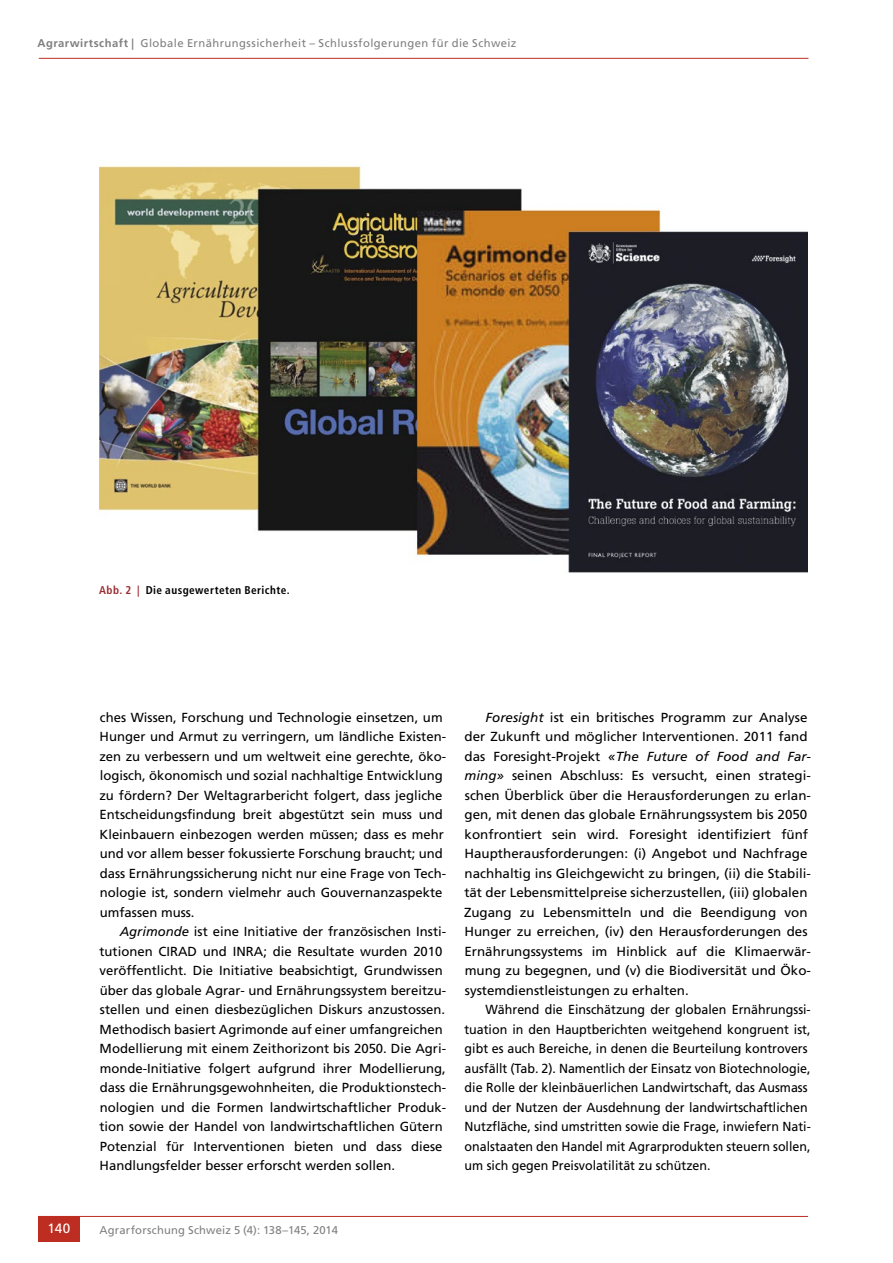
<style>
.page{position:relative;width:893px;height:1263px;background:#fff}
.page>*{position:absolute;margin:0;border:0;box-sizing:border-box;transform-origin:0 0}
.t1{font:13.5px "Frutiger LT Std";color:#fff}
.t2{font:13.2px/19.5px "Frutiger LT Std";color:#000}
.t3{font:13.2px/19.5px "Frutiger LT Std";color:#000;scale:.95 1}
.t4{font:11.25px "Frutiger LT Std";letter-spacing:.035em;color:#808080}
.t5{font:11.25px "Frutiger LT Std";letter-spacing:.015em;color:#808080}
.t6{font:700 condensed 11.25px "Frutiger LT Std";letter-spacing:.04em;color:#000}
.s1{font-weight:700}
.s2{color:#9a2b2f}
.s3{font-style:italic}
</style>
<div class="page">
<hr style="left:39px;top:58px;width:769px;height:1px;background:#bd2d21">
<hr style="left:38px;top:1216px;width:770px;height:1px;background:#bd2d21">
<div style="left:38px;top:1216px;width:42px;height:26px;background:#bd2d21"></div>
<img style="left:99px;top:159px;width:709px;height:414px">
<p class="t4" style="left:38px;top:36px;width:480px"><span class="s1">Agrarwirtschaft |</span> Globale Ernährungssicherheit – Schlussfolgerungen für die Schweiz</p>
<p class="t6" style="left:99px;top:583px;width:192px"><span class="s2">Abb. 2 |</span> Die ausgewerteten Berichte.</p>
<p class="t2" style="left:99px;top:707px;width:348px">ches Wissen, Forschung und Technologie einsetzen, um Hunger und Armut zu verringern, um ländliche Existen&shy;zen zu verbessern und um weltweit eine gerechte, öko&shy;logisch, ökonomisch und sozial nachhaltige Entwicklung zu fördern? Der Weltagrarbericht folgert, dass jegliche Entscheidungsfindung breit abgestützt sein muss und Kleinbauern einbezogen werden müssen; dass es mehr und vor allem besser fokussierte Forschung braucht; und dass Ernährungssicherung nicht nur eine Frage von Tech&shy;nologie ist, sondern vielmehr auch Gouvernanzaspekte umfassen muss.</p>
<p class="t2" style="left:99px;top:922px;width:348px;text-indent:20px"><span class="s3">Agrimonde</span> ist eine Initiative der französischen Insti&shy;tutionen CIRAD und INRA; die Resultate wurden 2010 veröffentlicht. Die Initiative beabsichtigt, Grundwissen über das globale Agrar- und Ernährungssystem bereitzu&shy;stellen und einen diesbezüglichen Diskurs anzustossen.<br>Methodisch basiert Agrimonde auf einer umfangreichen Modellierung mit einem Zeithorizont bis 2050. Die Agri&shy;monde-Initiative folgert aufgrund ihrer Modellierung, dass die Ernährungsgewohnheiten, die Produktionstech&shy;nologien und die Formen landwirtschaftlicher Produk&shy;tion sowie der Handel von landwirtschaftlichen Gütern Potenzial für Interventionen bieten und dass diese Handlungsfelder besser erforscht werden sollen.</p>
<p class="t2" style="left:464px;top:707px;width:348px;text-indent:22px"><span class="s3">Foresight</span> ist ein britisches Programm zur Analyse der Zukunft und möglicher Interventionen. 2011 fand das Foresight-Projekt <span class="s3">«The Future of Food and Far&shy;ming»</span> seinen Abschluss: Es versucht, einen strategi&shy;schen Überblick über die Herausforderungen zu erlan&shy;gen, mit denen das globale Ernährungssystem bis 2050 konfrontiert sein wird. Foresight identifiziert fünf Hauptherausforderungen: (i) Angebot und Nachfrage nachhaltig ins Gleichgewicht zu bringen, (ii) die Stabili&shy;tät der Lebensmittelpreise sicherzustellen, (iii) globalen Zugang zu Lebensmitteln und die Beendigung von Hunger zu erreichen, (iv) den Herausforderungen des Ernährungssystems im Hinblick auf die Klimaerwär&shy;mung zu begegnen, und (v) die Biodiversität und Öko&shy;systemdienstleistungen zu erhalten.</p>
<p class="t3" style="left:464px;top:1000px;width:366px;text-indent:21px">Während die Einschätzung der globalen Ernährungssi&shy;tuation in den Hauptberichten weitgehend kongruent ist, gibt es auch Bereiche, in denen die Beurteilung kontrovers ausfällt (Tab. 2). Namentlich der Einsatz von Biotechnologie, die Rolle der kleinbäuerlichen Landwirtschaft, das Ausmass und der Nutzen der Ausdehnung der landwirtschaftlichen Nutzfläche, sind umstritten sowie die Frage, inwiefern Nati&shy;onalstaaten den Handel mit Agrarprodukten steuern sollen, um sich gegen Preisvolatilität zu schützen.</p>
<p class="t1" style="left:48px;top:1221px;width:24px">140</p>
<p class="t5" style="left:99px;top:1223px;width:240px">Agrarforschung Schweiz 5 (4): 138–145, 2014</p>
</div>
